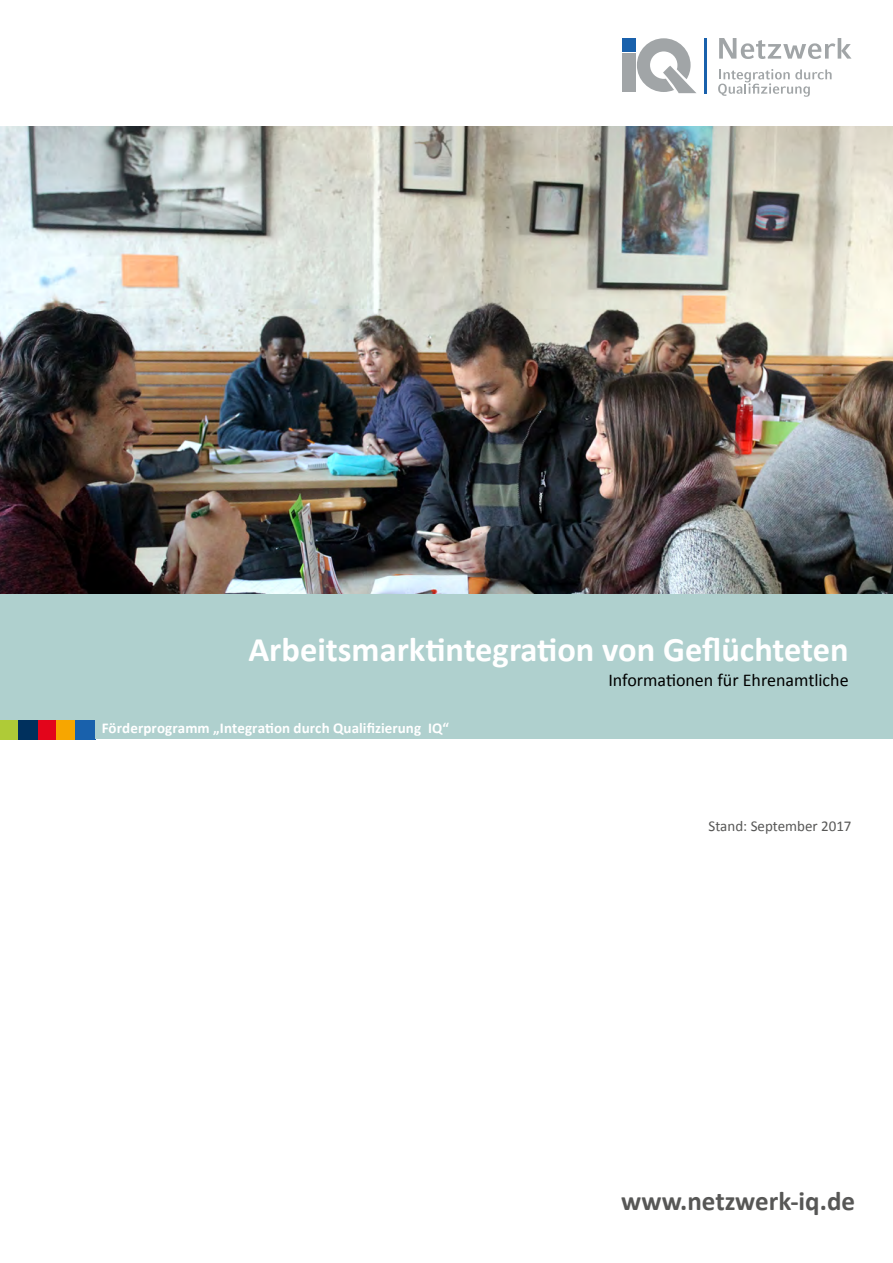
<style>
.page{position:relative;width:893px;height:1263px;background:#fff}
.page>*{position:absolute;margin:0;border:0;box-sizing:border-box;transform-origin:0 0}
.t1{font:700 34.5px "Calibri";color:#fff}
.t2{font:700 27px "Calibri";color:#575756}
.t3{font:18px "Calibri";color:#000}
.t4{font:700 15px "Calibri";letter-spacing:.005em;color:#fff}
.t5{font:15px "Calibri";color:#575756}
</style>
<div class="page">
<img style="left:0;top:126px;width:893px;height:469px">
<div style="left:0;top:595px;width:893px;height:144px;background:#afd0ce"></div>
<div style="left:38px;top:720px;width:19px;height:19px;background:#e3051b"></div>
<div style="left:0;top:720px;width:19px;height:19px;background:#afcb37"></div>
<div style="left:57px;top:720px;width:19px;height:19px;background:#f7a600"></div>
<div style="left:76px;top:720px;width:19px;height:19px;background:#1961ac"></div>
<div style="left:19px;top:720px;width:19px;height:19px;background:#00305d"></div>
<div style="left:622px;top:54px;width:13px;height:38px;background:#a1a5a7"></div>
<div style="left:622px;top:38px;width:13px;height:13px;background:#1961ac"></div>
<svg style="left:637px;top:38px;width:59px;height:55px"></svg>
<hr style="left:704px;top:38px;width:2px;height:55px;background:#1961ac">
<svg style="left:718px;top:69px;width:114px;height:28px"></svg>
<svg style="left:719px;top:38px;width:132px;height:21px"></svg>
<h1 class="t1" style="left:248px;top:627px;width:602px">Arbeitsmarktintegration von Geflüchteten</h1>
<p class="t3" style="left:608px;top:669px;width:242px">Informationen für Ehrenamtliche</p>
<p class="t4" style="left:102px;top:718px;width:349px">Förderprogramm „Integration durch Qualifizierung IQ“</p>
<p class="t5" style="left:709px;top:816px;width:144px">Stand: September 2017</p>
<h2 class="t2" style="left:621px;top:1184px;width:235px">www.netzwerk-iq.de</h2>
</div>
